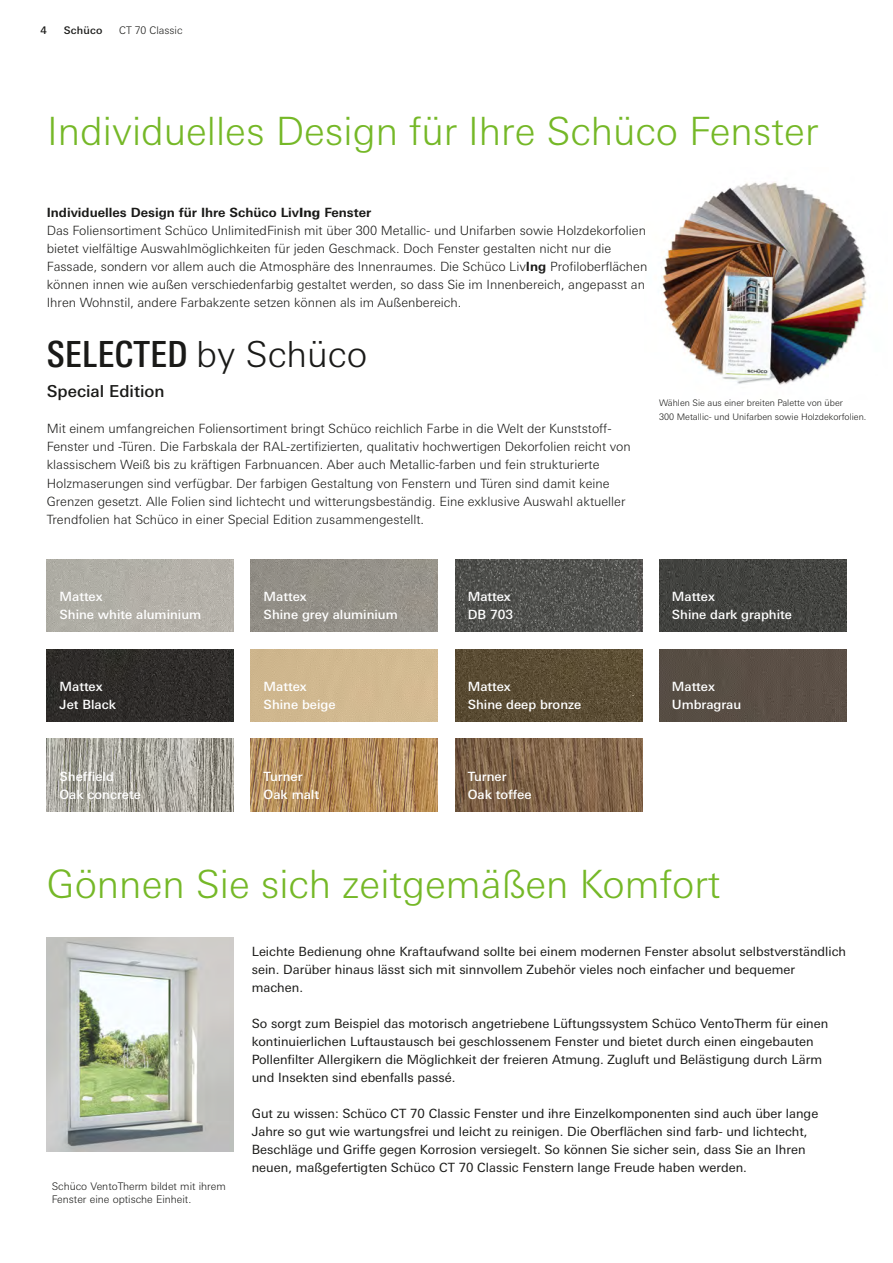
<style>
.page{position:relative;width:893px;height:1263px;background:#fff}
.page>*{position:absolute;margin:0;border:0;box-sizing:border-box;transform-origin:0 0}
.t1{font:300 39px "Univers For Schueco 330";color:#75b827}
.t2{font:36px "Univers For Schueco 520 Cd Md";color:#1a1a18}
.t3{font:16.5px "Univers For Schueco 530 Med";color:#1a1a18}
.t4{font:300 12.75px/18px "Univers For Schueco 330";color:#1a1a18}
.t5{font:12.75px/18px "Univers For Schueco 430 Reg";color:#1a1a18}
.t6{font:12.75px/18px "Univers For Schueco 530 Med";color:#fff}
.t7{font:700 12.75px "Univers For Schueco 630";color:#1a1a18}
.t8{font:300 10.5px/13.5px "Univers For Schueco 330";color:#1a1a18}
.t9{font:10.5px "Univers For Schueco 530 Med";letter-spacing:.02em;color:#1a1a18}
.t10{font:300 9px/13.5px "Univers For Schueco 330";color:#1a1a18}
.s1{font-family:"Univers For Schueco 730";font-weight:800}
.s2{font-family:"Univers For Schueco 630";font-weight:700}
.s3{font-family:"Univers For Schueco 330";font-weight:300}
</style>
<div class="page">
<img style="left:47px;top:937px;width:187px;height:214px">
<img style="left:661px;top:182px;width:206px;height:203px">
<img style="left:47px;top:559px;width:187px;height:73px">
<img style="left:251px;top:559px;width:187px;height:73px">
<img style="left:455px;top:559px;width:187px;height:73px">
<img style="left:659px;top:559px;width:187px;height:73px">
<img style="left:47px;top:649px;width:187px;height:72px">
<div style="left:251px;top:649px;width:187px;height:72px;background:#d1b990"></div>
<img style="left:455px;top:649px;width:187px;height:72px">
<div style="left:659px;top:649px;width:187px;height:72px;background:#594e45"></div>
<img style="left:47px;top:739px;width:187px;height:72px">
<img style="left:251px;top:739px;width:187px;height:72px">
<img style="left:455px;top:739px;width:187px;height:72px">
<p class="t9" style="left:40px;top:24px;width:8px">4</p>
<p class="t9" style="left:64px;top:24px;width:40px">Schüco</p>
<p class="t8" style="left:119px;top:24px;width:65px">CT 70 Classic</p>
<h1 class="t1" style="left:47px;top:109px;width:773px">Individuelles Design für Ihre Schüco Fenster</h1>
<p class="t7" style="left:47px;top:205px;width:326px">Individuelles Design für Ihre Schüco Liv<span class="s1">Ing</span> Fenster</p>
<p class="t4" style="left:47px;top:222px;width:602px">Das Foliensortiment Schüco UnlimitedFinish mit über 300 Metallic- und Unifarben sowie Holzdekorfolien bietet vielfältige Auswahlmöglichkeiten für jeden Geschmack. Doch Fenster gestalten nicht nur die Fassade, sondern vor allem auch die Atmosphäre des Innenraumes. Die Schüco Liv<span class="s2">Ing</span> Profiloberflächen können innen wie außen verschiedenfarbig gestaltet werden, so dass Sie im Innenbereich, angepasst an Ihren Wohnstil, andere Farbakzente setzen können als im Außenbereich.</p>
<h2 class="t2" style="left:47px;top:333px;width:322px">SELECTED <span class="s3">by Schüco</span></h2>
<p class="t3" style="left:47px;top:382px;width:119px">Special Edition</p>
<p class="t4" style="left:47px;top:420px;width:586px">Mit einem umfangreichen Foliensortiment bringt Schüco reichlich Farbe in die Welt der Kunststoff-Fenster und -Türen. Die Farbskala der RAL-zertifizierten, qualitativ hochwertigen Dekorfolien reicht von klassischem Weiß bis zu kräftigen Farbnuancen. Aber auch Metallic-farben und fein strukturierte Holzmaserungen sind verfügbar. Der farbigen Gestaltung von Fenstern und Türen sind damit keine Grenzen gesetzt. Alle Folien sind lichtecht und witterungsbeständig. Eine exklusive Auswahl aktueller Trendfolien hat Schüco in einer Special Edition zusammengestellt.</p>
<p class="t10" style="left:659px;top:396px;width:209px">Wählen Sie aus einer breiten Palette von über<br>300 Metallic- und Unifarben sowie Holzdekorfolien.</p>
<p class="t6" style="left:60px;top:587px;width:143px">Mattex<br>Shine white aluminium</p>
<p class="t6" style="left:264px;top:587px;width:136px">Mattex<br>Shine grey aluminium</p>
<p class="t6" style="left:468px;top:587px;width:47px">Mattex<br>DB 703</p>
<p class="t6" style="left:672px;top:587px;width:122px">Mattex<br>Shine dark graphite</p>
<p class="t6" style="left:60px;top:677px;width:58px">Mattex<br>Jet Black</p>
<p class="t6" style="left:264px;top:677px;width:73px">Mattex<br>Shine beige</p>
<p class="t6" style="left:468px;top:677px;width:115px">Mattex<br>Shine deep bronze</p>
<p class="t6" style="left:672px;top:677px;width:71px">Mattex<br>Umbragrau</p>
<p class="t6" style="left:60px;top:767px;width:83px">Sheffield<br>Oak concrete</p>
<p class="t6" style="left:264px;top:767px;width:57px">Turner<br>Oak malt</p>
<p class="t6" style="left:468px;top:767px;width:65px">Turner<br>Oak toffee</p>
<h1 class="t1" style="left:47px;top:861px;width:675px">Gönnen Sie sich zeitgemäßen Komfort</h1>
<p class="t8" style="left:52px;top:1179px;width:176px">Schüco VentoTherm bildet mit ihrem<br>Fenster eine optische Einheit.</p>
<p class="t5" style="left:252px;top:942px;width:596px">Leichte Bedienung ohne Kraftaufwand sollte bei einem modernen Fenster absolut selbstverständlich sein. Darüber hinaus lässt sich mit sinnvollem Zubehör vieles noch einfacher und bequemer machen.</p>
<p class="t5" style="left:252px;top:1014px;width:578px">So sorgt zum Beispiel das motorisch angetriebene Lüftungssystem Schüco VentoTherm für einen kontinuierlichen Luftaustausch bei geschlossenem Fenster und bietet durch einen eingebauten Pollenfilter Allergikern die Möglichkeit der freieren Atmung. Zugluft und Belästigung durch Lärm und Insekten sind ebenfalls passé.</p>
<p class="t5" style="left:252px;top:1104px;width:568px">Gut zu wissen: Schüco CT 70 Classic Fenster und ihre Einzelkomponenten sind auch über lange Jahre so gut wie wartungsfrei und leicht zu reinigen. Die Oberflächen sind farb- und lichtecht, Beschläge und Griffe gegen Korrosion versiegelt. So können Sie sicher sein, dass Sie an Ihren neuen, maßgefertigten Schüco CT 70 Classic Fenstern lange Freude haben werden.</p>
</div>
